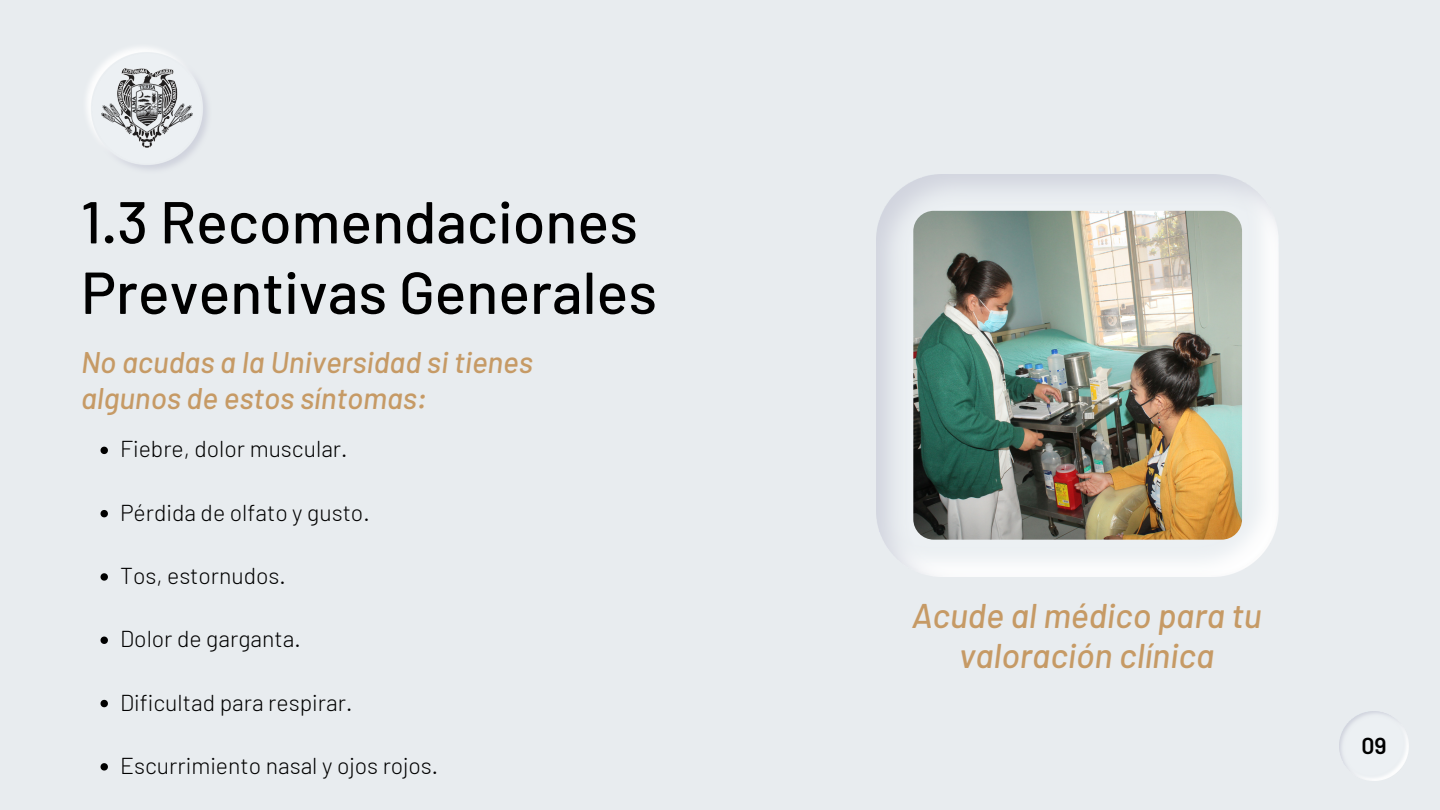
<style>
.page{position:relative;width:1440px;height:810px;background:#e8ecef}
.page>*{position:absolute;margin:0;border:0;box-sizing:border-box;transform-origin:0 0}
.t1{font:500 59px/70.5px "Barlow";color:#000}
.t2{font:italic 500 34.3px/40.5px "Barlow";color:#c69a65;text-align:center}
.t3{font:italic 500 29.8px/35.2px "Barlow";color:#c69a65}
.t4{font:300 23px "Barlow";color:#000}
.t5{font:600 23px "Barlow";color:#000}
</style>
<div class="page">
<img style="left:87px;top:48px;width:121px;height:122px">
<img style="left:102px;top:69px;width:90px;height:79px">
<img style="left:877px;top:174px;width:402px;height:402px">
<svg style="left:101px;top:447px;width:7px;height:7px"></svg>
<svg style="left:101px;top:510px;width:7px;height:7px"></svg>
<svg style="left:101px;top:573px;width:7px;height:8px"></svg>
<svg style="left:101px;top:637px;width:7px;height:7px"></svg>
<svg style="left:101px;top:700px;width:7px;height:7px"></svg>
<svg style="left:101px;top:763px;width:7px;height:8px"></svg>
<img style="left:1340px;top:712px;width:69px;height:69px">
<img style="left:913px;top:211px;width:329px;height:329px;border-radius:20px">
<h1 class="t1" style="left:81px;top:185px;width:578px">1.3 Recomendaciones<br>Preventivas Generales</h1>
<p class="t3" style="left:81px;top:344px;width:453px">No acudas a la Universidad si tienes algunos de estos síntomas:</p>
<p class="t4" style="left:120px;top:434px;width:229px">Fiebre, dolor muscular.</p>
<p class="t4" style="left:120px;top:498px;width:251px">Pérdida de olfato y gusto.</p>
<p class="t4" style="left:120px;top:561px;width:167px">Tos, estornudos.</p>
<p class="t4" style="left:120px;top:624px;width:182px">Dolor de garganta.</p>
<p class="t4" style="left:120px;top:688px;width:234px">Dificultad para respirar.</p>
<p class="t4" style="left:120px;top:751px;width:320px">Escurrimiento nasal y ojos rojos.</p>
<h2 class="t2" style="left:912px;top:594px;width:351px">Acude al médico para tu valoración clínica</h2>
<p class="t5" style="left:1361px;top:731px;width:27px">09</p>
</div>
